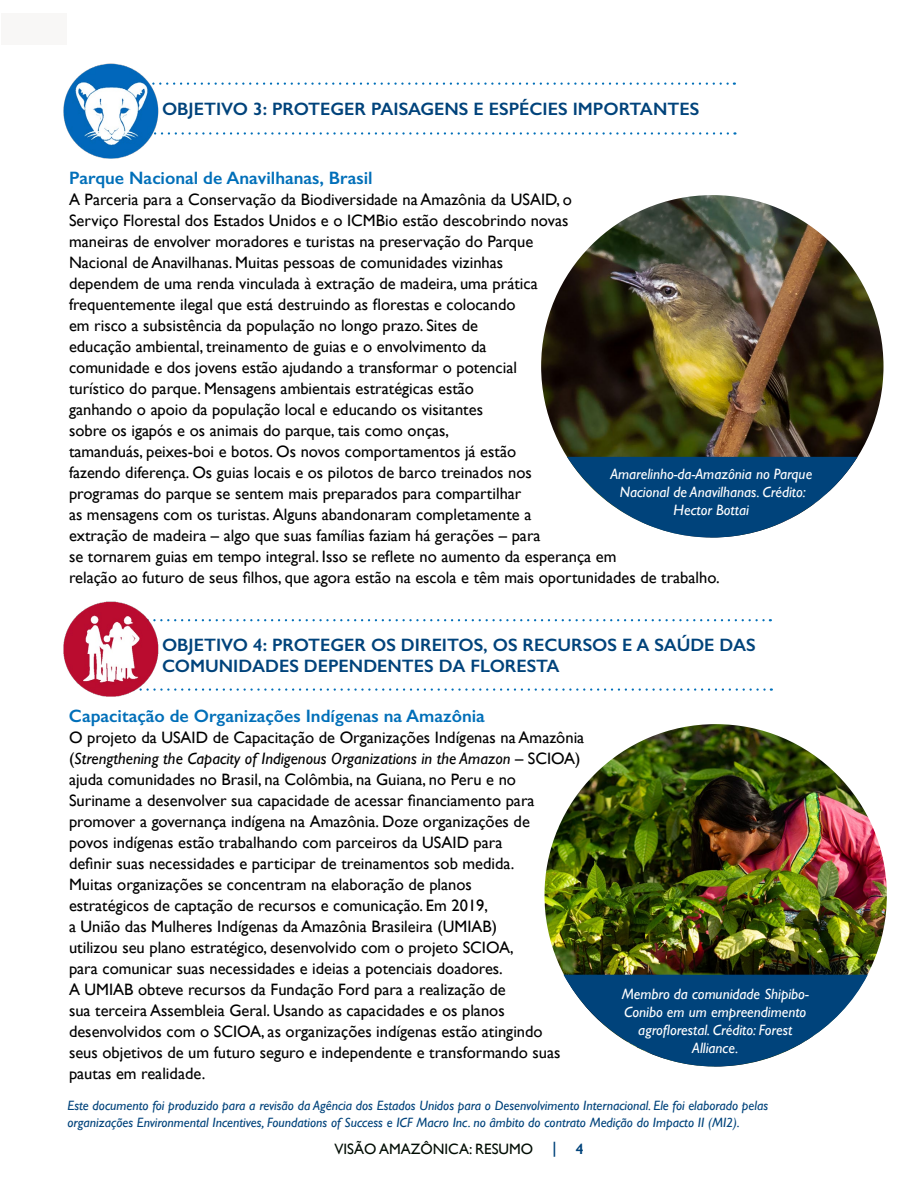
<style>
.page{position:relative;width:918px;height:1188px;background:#fff}
.page>*{position:absolute;margin:0;border:0;box-sizing:border-box;transform-origin:0 0}
.t1{font:600 18px/21px "Gill Sans";color:#00437b}
.t2{font:600 18px "Gill Sans";color:#006fb9}
.t3{font:16.5px/21px "Gill Sans";color:#000}
.t4{font:italic 15px/18px "Gill Sans";color:#fff;text-align:center}
.t5{font:15px "Gill Sans";color:#010c03}
.t6{font:600 15px "Gill Sans";color:#00437b}
.t7{font:italic 13.5px/16.5px "Gill Sans";color:#00437b}
.s1{font-style:italic}
</style>
<div class="page">
<svg style="left:162px;top:688px;width:610px;height:3px"></svg>
<svg style="left:162px;top:619px;width:609px;height:2px"></svg>
<svg style="left:162px;top:132px;width:573px;height:3px"></svg>
<svg style="left:166px;top:82px;width:569px;height:3px"></svg>
<img style="left:541px;top:195px;width:343px;height:342px;border-radius:171px">
<svg style="left:567px;top:457px;width:291px;height:81px"></svg>
<img style="left:544px;top:724px;width:343px;height:342px;border-radius:171px">
<img style="left:63px;top:63px;width:99px;height:96px">
<img style="left:63px;top:601px;width:99px;height:96px">
<div style="left:1px;top:14px;width:66px;height:31px;background:#f8f7f6"></div>
<svg style="left:563px;top:975px;width:305px;height:91px"></svg>
<h3 class="t1" style="left:162px;top:98px;width:539px">OBJETIVO 3: PROTEGER PAISAGENS E ESPÉCIES IMPORTANTES</h3>
<h4 class="t2" style="left:69px;top:167px;width:305px">Parque Nacional de Anavilhanas, Brasil</h4>
<p class="t3" style="left:69px;top:189px;width:652px">A Parceria para a Conservação da Biodiversidade na Amazônia da USAID, o<br>Serviço Florestal dos Estados Unidos e o ICMBio estão descobrindo novas<br>maneiras de envolver moradores e turistas na preservação do Parque<br>Nacional de Anavilhanas. Muitas pessoas de comunidades vizinhas<br>dependem de uma renda vinculada à extração de madeira, uma prática<br>frequentemente ilegal que está destruindo as florestas e colocando<br>em risco a subsistência da população no longo prazo. Sites de<br>educação ambiental, treinamento de guias e o envolvimento da<br>comunidade e dos jovens estão ajudando a transformar o potencial<br>turístico do parque. Mensagens ambientais estratégicas estão<br>ganhando o apoio da população local e educando os visitantes<br>sobre os igapós e os animais do parque, tais como onças,<br>tamanduás, peixes-boi e botos. Os novos comportamentos já estão<br>fazendo diferença. Os guias locais e os pilotos de barco treinados nos<br>programas do parque se sentem mais preparados para compartilhar<br>as mensagens com os turistas. Alguns abandonaram completamente a<br>extração de madeira – algo que suas famílias faziam há gerações – para<br>se tornarem guias em tempo integral. Isso se reflete no aumento da esperança em<br>relação ao futuro de seus filhos, que agora estão na escola e têm mais oportunidades de trabalho.</p>
<p class="t4" style="left:610px;top:465px;width:203px">Amarelinho-da-Amazônia no Parque<br>Nacional de Anavilhanas. Crédito:<br>Hector Bottai</p>
<h3 class="t1" style="left:162px;top:634px;width:595px">OBJETIVO 4: PROTEGER OS DIREITOS, OS RECURSOS E A SAÚDE DAS<br>COMUNIDADES DEPENDENTES DA FLORESTA</h3>
<h4 class="t2" style="left:69px;top:705px;width:417px">Capacitação de Organizações Indígenas na Amazônia</h4>
<p class="t3" style="left:69px;top:727px;width:517px">O projeto da USAID de Capacitação de Organizações Indígenas na Amazônia (<span class="s1">Strengthening the Capacity of Indigenous Organizations in the Amazon</span> – SCIOA) ajuda comunidades no Brasil, na Colômbia, na Guiana, no Peru e no<br>Suriname a desenvolver sua capacidade de acessar financiamento para promover a governança indígena na Amazônia. Doze organizações de<br>povos indígenas estão trabalhando com parceiros da USAID para<br>definir suas necessidades e participar de treinamentos sob medida.<br>Muitas organizações se concentram na elaboração de planos<br>estratégicos de captação de recursos e comunicação. Em 2019,<br>a União das Mulheres Indígenas da Amazônia Brasileira (UMIAB)<br>utilizou seu plano estratégico, desenvolvido com o projeto SCIOA,<br>para comunicar suas necessidades e ideias a potenciais doadores.<br>A UMIAB obteve recursos da Fundação Ford para a realização de<br>sua terceira Assembleia Geral. Usando as capacidades e os planos desenvolvidos com o SCIOA, as organizações indígenas estão atingindo<br>seus objetivos de um futuro seguro e independente e transformando suas pautas em realidade.</p>
<p class="t4" style="left:622px;top:985px;width:189px">Membro da comunidade Shipibo-<br>Conibo em um empreendimento agroflorestal. Crédito: Forest<br>Alliance.</p>
<p class="t7" style="left:68px;top:1097px;width:702px">Este documento foi produzido para a revisão da Agência dos Estados Unidos para o Desenvolvimento Internacional. Ele foi elaborado pelas organizações Environmental Incentives, Foundations of Success e ICF Macro Inc. no âmbito do contrato Medição do Impacto II (MI2).</p>
<p class="t5" style="left:334px;top:1140px;width:200px">VISÃO AMAZÔNICA: RESUMO</p>
<p class="t6" style="left:552px;top:1138px;width:6px">|</p>
<p class="t6" style="left:576px;top:1140px;width:9px">4</p>
</div>
